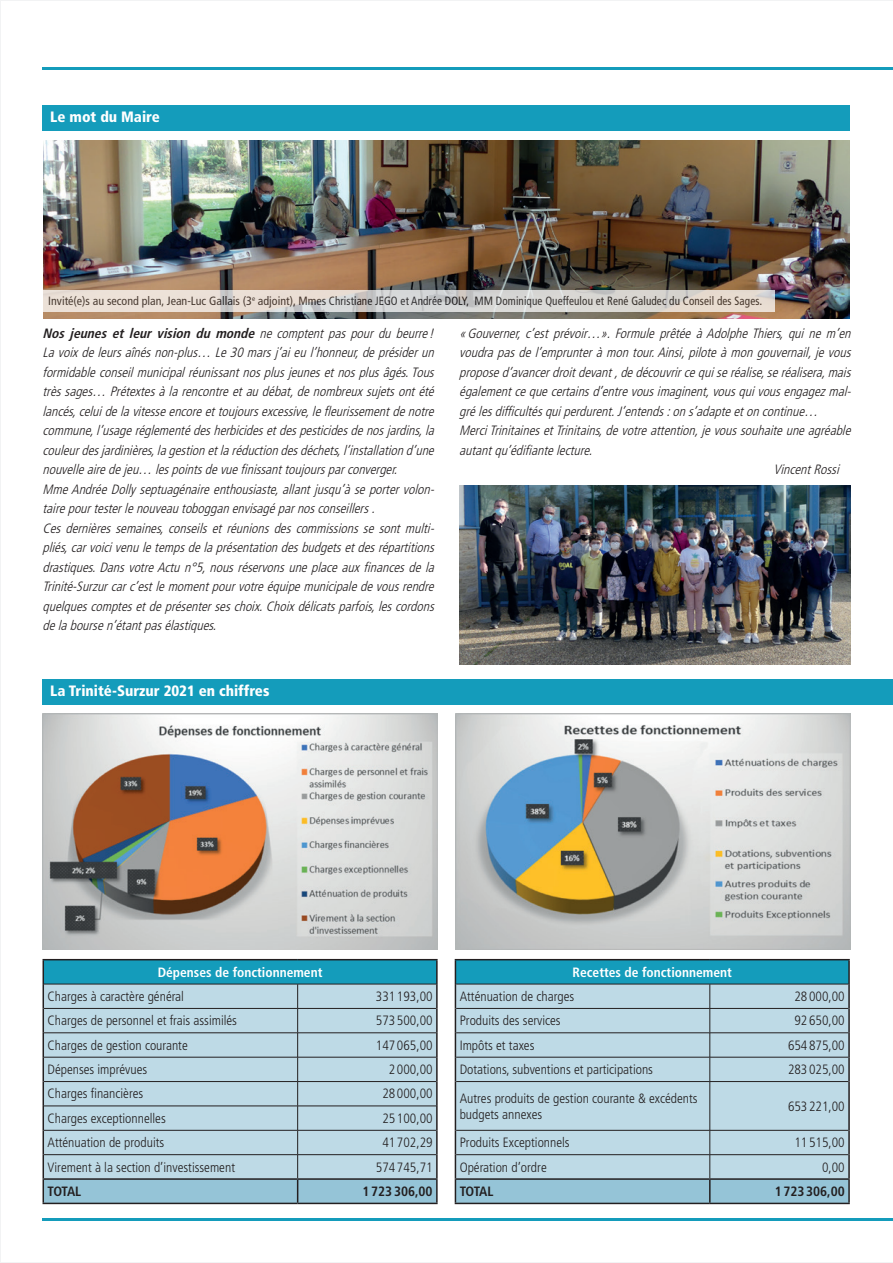
<style>
.page{position:relative;width:893px;height:1263px;background:#fff}
.page>*{position:absolute;margin:0;border:0;box-sizing:border-box;transform-origin:0 0}
.t1{font:900 condensed 15px "Frutiger LT Std";color:#fff}
.t2{font:italic 300 condensed 13.5px/19.5px "Frutiger LT Std";color:#231f20}
.t3{font:300 condensed 13.5px/16.2px "Frutiger LT Std";color:#231f20}
.t4{font:700 condensed 13.5px "Frutiger LT Std";color:#fff}
.t5{font:700 condensed 13.5px "Frutiger LT Std";color:#231f20}
.t6{font:condensed 12px "Frutiger LT Std";letter-spacing:.01em;color:#231f20}
.s1{font-weight:700}
</style>
<div class="page">
<img style="left:0;top:0;width:893px;height:1263px">
<hr style="left:42px;top:1218px;width:851px;height:2px;background:#149cbb">
<hr style="left:42px;top:67px;width:851px;height:3px;background:#149cbb">
<div style="left:43px;top:105px;width:807px;height:25px;background:#149cbb"></div>
<p class="t1" style="left:50px;top:107px;width:111px">Le mot du Maire</p>
<p class="t6" style="left:48px;top:294px;width:716px">Invité(e)s au second plan, Jean-Luc Gallais (3<sup>e</sup> adjoint), Mmes Christiane JEGO et Andrée DOLY, MM Dominique Queffeulou et René Galudec du Conseil des Sages.</p>
<p class="t2" style="left:43px;top:323px;width:397px"><span class="s1">Nos jeunes et leur vision du monde</span> ne comptent pas pour du beurre !<br>Lavoixdeleursaînésnon-plus… Le30marsj ’aieul’honneur,deprésiderun formidableconseilmunicipalréunissantnosplusjeunesetnosplusâgés.Tous trèssages… Prétextesàlarencontreetaudébat,denombreuxsujetsontété lancés,celuidelavitesseencoreettoujoursexcessive,lefleurissementdenotre commune,l’usageréglementédesherbicidesetdespesticidesdenosjardins,la couleurdesjardinières,lagestionetlaréductiondesdéchets,l’installationd’une nouvelleairedejeu… lespointsdevuefinissanttoujoursparconverger.<br>MmeAndréeDollyseptuagénaireenthousiaste,allantjusqu’àseportervolon&shy;tairepourtesterlenouveautobogganenvisagéparnosconseillers.<br>Ces dernières semaines, conseils et réunions des commissions se sont multi&shy;pliés,carvoicivenuletempsdelaprésentationdesbudgetsetdesrépartitions drastiques.DansvotreActun°5,nousréservonsuneplaceauxfinancesdela Trinité-Surzurcarc’estlemomentpourvotreéquipemunicipaledevousrendre quelquescomptesetdeprésenterseschoix.Choixdélicatsparfois,lescordons delaboursen’étantpasélastiques.</p>
<p class="t2" style="left:459px;top:323px;width:397px">«Gouverner, c’est prévoir…». Formule prêtée àAdolpheThiers, qui ne m’en</p>
<p class="t2" style="left:459px;top:343px;width:397px">voudrapasdel’emprunteràmontour.Ainsi,piloteàmongouvernail,jevous</p>
<p class="t2" style="left:459px;top:362px;width:397px">proposed’avancerdroitdevant,dedécouvrircequiseréalise,seréalisera,mais</p>
<p class="t2" style="left:459px;top:382px;width:397px">égalementcequecertainsd’entrevousimaginent,vousquivousengagezmal-</p>
<p class="t2" style="left:459px;top:401px;width:364px">grélesdifficultésquiperdurent.J’entends:ons’adapteetoncontinue…</p>
<p class="t2" style="left:459px;top:421px;width:397px">MerciTrinitainesetTrinitains,devotreattention,jevoussouhaiteuneagréable</p>
<p class="t2" style="left:459px;top:440px;width:138px">autantqu’édifiantelecture.</p>
<p class="t2" style="left:773px;top:460px;width:71px">VincentRossi</p>
<p class="t1" style="left:50px;top:681px;width:221px">La Trinité-Surzur 2021 en chiffres</p>
<p class="t4" style="left:158px;top:964px;width:166px">Dépenses de fonctionnement</p>
<p class="t3" style="left:48px;top:988px;width:138px">Charges à caractère général</p>
<p class="t3" style="left:376px;top:988px;width:58px">331 193,00</p>
<p class="t3" style="left:48px;top:1013px;width:191px">Charges de personnel et frais assimilés</p>
<p class="t3" style="left:376px;top:1013px;width:58px">573 500,00</p>
<p class="t3" style="left:48px;top:1037px;width:142px">Charges de gestion courante</p>
<p class="t3" style="left:376px;top:1037px;width:58px">147 065,00</p>
<p class="t3" style="left:48px;top:1061px;width:101px">Dépenses imprévues</p>
<p class="t3" style="left:389px;top:1061px;width:45px">2 000,00</p>
<p class="t3" style="left:48px;top:1086px;width:97px">Charges financières</p>
<p class="t3" style="left:382px;top:1086px;width:52px">28 000,00</p>
<p class="t3" style="left:48px;top:1110px;width:120px">Charges exceptionnelles</p>
<p class="t3" style="left:382px;top:1110px;width:52px">25 100,00</p>
<p class="t3" style="left:48px;top:1134px;width:118px">Atténuation de produits</p>
<p class="t3" style="left:382px;top:1134px;width:52px">41 702,29</p>
<p class="t3" style="left:48px;top:1159px;width:189px">Virement à la section d’investissement</p>
<p class="t3" style="left:376px;top:1159px;width:58px">574 745,71</p>
<p class="t5" style="left:48px;top:1183px;width:35px">TOTAL</p>
<p class="t5" style="left:363px;top:1183px;width:72px">1723306,00</p>
<p class="t4" style="left:573px;top:964px;width:161px">Recettes de fonctionnement</p>
<p class="t3" style="left:460px;top:988px;width:116px">Atténuation de charges</p>
<p class="t3" style="left:794px;top:988px;width:52px">28 000,00</p>
<p class="t3" style="left:460px;top:1013px;width:103px">Produits des services</p>
<p class="t3" style="left:794px;top:1013px;width:52px">92 650,00</p>
<p class="t3" style="left:460px;top:1037px;width:76px">Impôts et taxes</p>
<p class="t3" style="left:788px;top:1037px;width:58px">654 875,00</p>
<p class="t3" style="left:460px;top:1061px;width:195px">Dotations, subventions et participations</p>
<p class="t3" style="left:788px;top:1061px;width:58px">283 025,00</p>
<p class="t3" style="left:460px;top:1090px;width:240px">Autres produits de gestion courante &amp; excédents budgets annexes</p>
<p class="t3" style="left:788px;top:1098px;width:58px">653 221,00</p>
<p class="t3" style="left:460px;top:1134px;width:112px">Produits Exceptionnels</p>
<p class="t3" style="left:794px;top:1134px;width:52px">11 515,00</p>
<p class="t3" style="left:460px;top:1159px;width:89px">Opération d’ordre</p>
<p class="t3" style="left:822px;top:1159px;width:24px">0,00</p>
<p class="t5" style="left:460px;top:1183px;width:35px">TOTAL</p>
<p class="t5" style="left:775px;top:1183px;width:72px">1723306,00</p>
</div>
